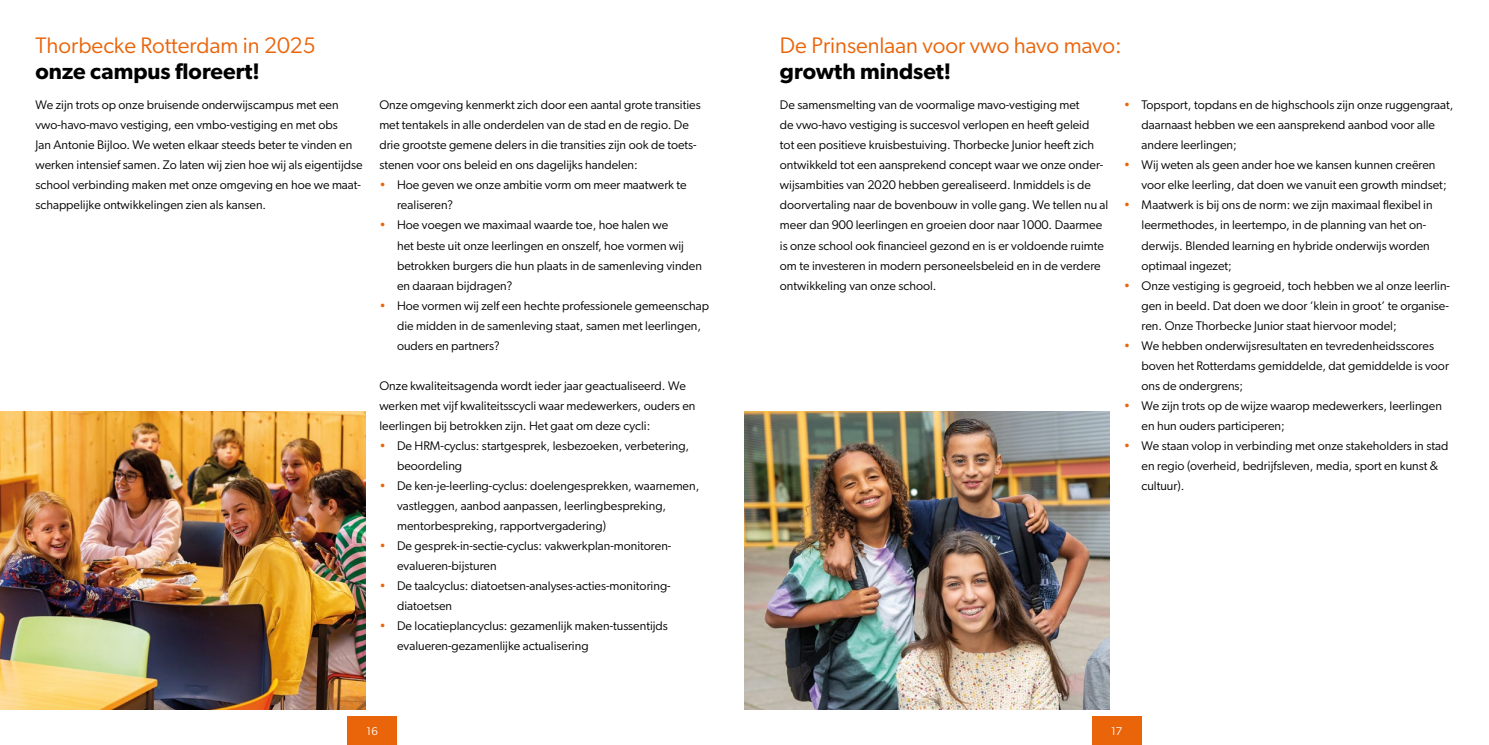
<style>
.page{position:relative;width:1489px;height:745px;background:#fff}
.page>*{position:absolute;margin:0;border:0;box-sizing:border-box;transform-origin:0 0}
.t1{font:22.5px "Gibson";color:#ea640a}
.t2{font:600 22.5px "Gibson";color:#000}
.t3{font:12.5px/20px "Gibson";color:#000}
.t4{font:11.25px "Gibson";color:#fff}
.s1{color:#ea640a}
</style>
<div class="page">
<div style="left:1091px;top:716px;width:50px;height:28px;background:#ea640a"></div>
<div style="left:347px;top:716px;width:50px;height:28px;background:#ea640a"></div>
<img style="left:744px;top:411px;width:365px;height:298px">
<img style="left:0;top:411px;width:365px;height:298px">
<h1 class="t1" style="left:35px;top:32px;width:282px">Thorbecke Rotterdam in 2025</h1>
<h1 class="t2" style="left:35px;top:57px;width:226px">onze campus floreert!</h1>
<p class="t3" style="left:35px;top:95px;width:329px">We zijn trots op onze bruisende onderwijscampus met een vwo-havo-mavo vestiging, een vmbo-vestiging en met obs<br>Jan Antonie Bijloo. We weten elkaar steeds beter te vinden en werken intensief samen. Zo laten wij zien hoe wij als eigentijdse school verbinding maken met onze omgeving en hoe we maat&shy;schappelijke ontwikkelingen zien als kansen.</p>
<p class="t3" style="left:379px;top:95px;width:323px">Onze omgeving kenmerkt zich door een aantal grote transities met tentakels in alle onderdelen van de stad en de regio. De drie grootste gemene delers in die transities zijn ook de toets&shy;stenen voor ons beleid en ons dagelijks handelen:</p>
<p class="t3" style="left:397px;top:175px;width:291px;text-indent:-18px"><span class="s1">•</span> Hoe geven we onze ambitie vorm om meer maatwerk te realiseren?</p>
<p class="t3" style="left:397px;top:215px;width:306px;text-indent:-18px"><span class="s1">•</span> Hoe voegen we maximaal waarde toe, hoe halen we<br>het beste uit onze leerlingen en onszelf, hoe vormen wij betrokken burgers die hun plaats in de samenleving vinden en daaraan bijdragen?</p>
<p class="t3" style="left:397px;top:295px;width:313px;text-indent:-18px"><span class="s1">•</span> Hoe vormen wij zelf een hechte professionele gemeenschap die midden in de samenleving staat, samen met leerlingen, ouders en partners?</p>
<p class="t3" style="left:379px;top:375px;width:317px">Onze kwaliteitsagenda wordt ieder jaar geactualiseerd. We werken met vijf kwaliteitsscycli waar medewerkers, ouders en leerlingen bij betrokken zijn. Het gaat om deze cycli:</p>
<p class="t3" style="left:397px;top:435px;width:294px;text-indent:-18px"><span class="s1">•</span> De HRM-cyclus: startgesprek, lesbezoeken, verbetering, beoordeling</p>
<p class="t3" style="left:397px;top:475px;width:304px;text-indent:-18px"><span class="s1">•</span> De ken-je-leerling-cyclus: doelengesprekken, waarnemen, vastleggen, aanbod aanpassen, leerlingbespreking, mentorbespreking, rapportvergadering)</p>
<p class="t3" style="left:397px;top:535px;width:276px;text-indent:-18px"><span class="s1">•</span> De gesprek-in-sectie-cyclus: vakwerkplan-monitoren&shy;evalueren-bijsturen</p>
<p class="t3" style="left:397px;top:575px;width:275px;text-indent:-18px"><span class="s1">•</span> De taalcyclus: diatoetsen-analyses-acties-monitoring&shy;diatoetsen</p>
<p class="t3" style="left:397px;top:615px;width:272px;text-indent:-18px"><span class="s1">•</span> De locatieplancyclus: gezamenlijk maken-tussentijds evalueren-gezamenlijke actualisering</p>
<h1 class="t1" style="left:780px;top:32px;width:343px">De Prinsenlaan voor vwo havo mavo:</h1>
<h1 class="t2" style="left:780px;top:57px;width:173px">growth mindset!</h1>
<p class="t3" style="left:780px;top:95px;width:330px">De samensmelting van de voormalige mavo-vestiging met<br>de vwo-havo vestiging is succesvol verlopen en heeft geleid<br>tot een positieve kruisbestuiving. Thorbecke Junior heeft zich ontwikkeld tot een aansprekend concept waar we onze onder&shy;wijsambities van 2020 hebben gerealiseerd. Inmiddels is de doorvertaling naar de bovenbouw in volle gang. We tellen nu al meer dan 900 leerlingen en groeien door naar 1000. Daarmee is onze school ook financieel gezond en is er voldoende ruimte om te investeren in modern personeelsbeleid en in de verdere ontwikkeling van onze school.</p>
<p class="t3" style="left:1141px;top:95px;width:313px;text-indent:-18px"><span class="s1">•</span> Topsport, topdans en de highschools zijn onze ruggengraat, daarnaast hebben we een aansprekend aanbod voor alle andere leerlingen;</p>
<p class="t3" style="left:1141px;top:155px;width:306px;text-indent:-18px"><span class="s1">•</span> Wij weten als geen ander hoe we kansen kunnen creëren voor elke leerling, dat doen we vanuit een growth mindset;</p>
<p class="t3" style="left:1141px;top:195px;width:292px;text-indent:-18px"><span class="s1">•</span> Maatwerk is bij ons de norm: we zijn maximaal flexibel in leermethodes, in leertempo, in de planning van het on&shy;derwijs. Blended learning en hybride onderwijs worden optimaal ingezet;</p>
<p class="t3" style="left:1141px;top:275px;width:310px;text-align:justify;text-indent:-18px"><span class="s1">•</span> Onze vestiging is gegroeid, toch hebben we al onze leerlin&shy;gen in beeld. Dat doen we door ‘klein in groot’ te organise&shy;ren. Onze Thorbecke Junior staat hiervoor model;</p>
<p class="t3" style="left:1141px;top:335px;width:309px;text-indent:-18px"><span class="s1">•</span> We hebben onderwijsresultaten en tevredenheidsscores boven het Rotterdams gemiddelde, dat gemiddelde is voor ons de ondergrens;</p>
<p class="t3" style="left:1141px;top:395px;width:302px;text-indent:-18px"><span class="s1">•</span> We zijn trots op de wijze waarop medewerkers, leerlingen en hun ouders participeren;</p>
<p class="t3" style="left:1141px;top:435px;width:308px;text-indent:-18px"><span class="s1">•</span> We staan volop in verbinding met onze stakeholders in stad en regio (overheid, bedrijfsleven, media, sport en kunst &amp; cultuur).</p>
<p class="t4" style="left:366px;top:724px;width:13px">16</p>
<p class="t4" style="left:1111px;top:724px;width:13px">17</p>
</div>
